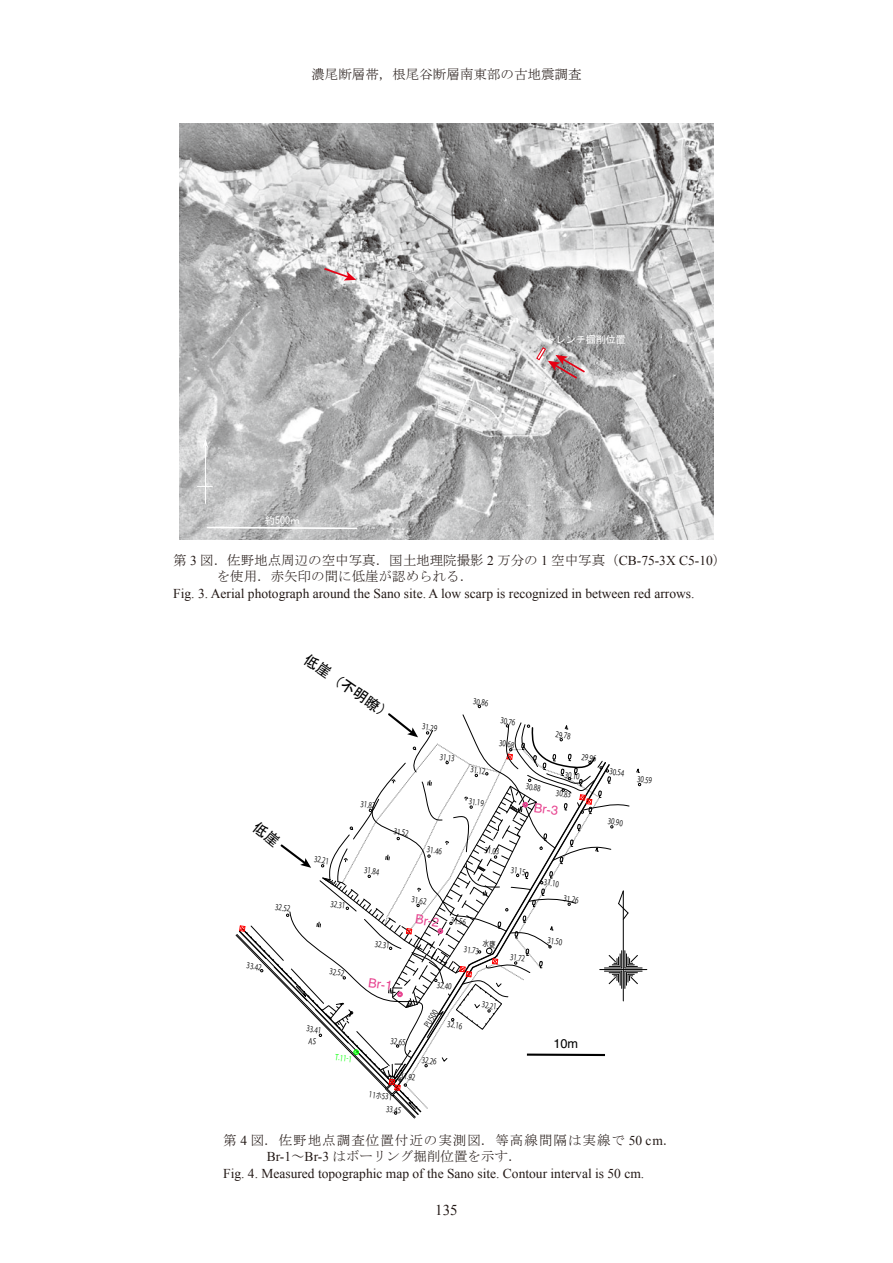
<style>
.page{position:relative;width:893px;height:1263px;background:#fff}
.page>*{position:absolute;margin:0;border:0;box-sizing:border-box;transform-origin:0 0}
.t1{font:15px "Times New Roman";color:#231916}
.t2{font:14.85px "MS Gothic";color:#000}
.t3{font:13.5px "Times New Roman";color:#231916}
.t4{font:13.5px/16.5px "MS Mincho";color:#231916}
.t5{font:13.5px/16.5px "MS Mincho";letter-spacing:.075em;color:#231916}
.t6{font:12.75px "Helvetica";color:#e7428f}
.t7{font:12.75px "Helvetica";color:#000}
.t8{font:10.05px "MS Gothic";color:#fff}
.t9{font:8.1px "Koz Go Pro";color:#000;scale:.77 1}
.t10{font:8.1px "Koz Go Pro";color:#0f0;scale:.77 1}
.s1{font-family:"Times New Roman"}
</style>
<div class="page">
<img style="left:180px;top:123px;width:533px;height:416px">
<svg style="left:322px;top:267px;width:34px;height:13px"></svg>
<svg style="left:536px;top:347px;width:51px;height:33px;background:#baa0a2"></svg>
<svg style="left:205px;top:526px;width:154px;height:4px"></svg>
<hr style="left:205px;top:444px;width:1px;height:60px;background:#fff">
<svg style="left:203px;top:438px;width:5px;height:10px"></svg>
<svg style="left:197px;top:486px;width:16px;height:1px"></svg>
<hr style="left:600px;top:969px;width:47px;height:1px;background:#000">
<svg style="left:235px;top:705px;width:407px;height:414px"></svg>
<h3 class="t4" style="left:311px;top:66px;width:272px">濃尾断層帯，根尾谷断層南東部の古地震調査</h3>
<p class="t8" style="left:265px;top:515px;width:37px">約500ｍ</p>
<p class="t8" style="left:545px;top:334px;width:82px">トレンチ掘削位置</p>
<h3 class="t4" style="left:217px;top:552px;width:511px;text-indent:-43px">第 <span class="s1">3</span> 図．佐野地点周辺の空中写真．国土地理院撮影 <span class="s1">2</span> 万分の <span class="s1">1</span> 空中写真（<span class="s1">CB-75-3X C5-10</span>）を使用．赤矢印の間に低崖が認められる．</h3>
<h3 class="t3" style="left:173px;top:584px;width:523px">Fig. 3. Aerial photograph around the Sano site. A low scarp is recognized in between red arrows.</h3>
<p class="t9" style="left:247px;top:960px;width:21px;rotate:8deg">33.42</p>
<p class="t9" style="left:276px;top:901px;width:21px;rotate:8deg">32.52</p>
<h2 class="t2" style="left:310px;top:651px;width:105px;rotate:35deg">低崖（不明瞭）</h2>
<p class="t9" style="left:423px;top:721px;width:21px;rotate:8deg">31.29</p>
<p class="t9" style="left:440px;top:752px;width:21px;rotate:8deg">31.13</p>
<p class="t9" style="left:474px;top:696px;width:21px;rotate:8deg">30.86</p>
<p class="t9" style="left:471px;top:764px;width:21px;rotate:8deg">31.12</p>
<p class="t9" style="left:361px;top:798px;width:21px;rotate:8deg">31.82</p>
<p class="t9" style="left:470px;top:796px;width:21px;rotate:8deg">31.19</p>
<p class="t9" style="left:395px;top:826px;width:21px;rotate:8deg">31.52</p>
<p class="t9" style="left:501px;top:715px;width:21px;rotate:8deg">30.76</p>
<p class="t9" style="left:500px;top:738px;width:21px;rotate:8deg">30.68</p>
<p class="t9" style="left:315px;top:854px;width:21px;rotate:8deg">32.21</p>
<p class="t9" style="left:428px;top:844px;width:21px;rotate:8deg">31.46</p>
<p class="t9" style="left:485px;top:845px;width:21px;rotate:8deg">31.03</p>
<p class="t9" style="left:556px;top:729px;width:21px;rotate:8deg">29.78</p>
<p class="t9" style="left:582px;top:751px;width:21px;rotate:8deg">29.96</p>
<p class="t9" style="left:527px;top:781px;width:21px;rotate:8deg">30.88</p>
<p class="t9" style="left:565px;top:769px;width:21px;rotate:8deg">30.10</p>
<p class="t9" style="left:557px;top:788px;width:21px;rotate:8deg">30.83</p>
<h3 class="t6" style="left:535px;top:800px;width:25px;rotate:8deg">Br-3</h3>
<p class="t9" style="left:331px;top:898px;width:21px;rotate:8deg">32.31</p>
<p class="t9" style="left:330px;top:966px;width:21px;rotate:8deg">32.52</p>
<p class="t9" style="left:307px;top:1023px;width:21px;rotate:8deg">33.41</p>
<p class="t10" style="left:336px;top:1052px;width:24px;rotate:8deg">T.11-1</p>
<p class="t9" style="left:365px;top:865px;width:21px;rotate:8deg">31.84</p>
<p class="t9" style="left:376px;top:939px;width:21px;rotate:8deg">32.31</p>
<h3 class="t6" style="left:370px;top:975px;width:25px;rotate:8deg">Br-1</h3>
<p class="t9" style="left:412px;top:894px;width:21px;rotate:8deg">31.62</p>
<h3 class="t6" style="left:416px;top:911px;width:25px;rotate:8deg">Br-2</h3>
<p class="t9" style="left:452px;top:915px;width:21px;rotate:8deg">31.56</p>
<p class="t9" style="left:465px;top:944px;width:21px;rotate:8deg">31.73</p>
<p class="t9" style="left:437px;top:979px;width:21px;rotate:8deg">32.40</p>
<p class="t9" style="left:422px;top:1023px;width:25px;rotate:-58deg">PU500</p>
<p class="t9" style="left:448px;top:1019px;width:21px;rotate:8deg">32.16</p>
<p class="t9" style="left:483px;top:999px;width:21px;rotate:8deg">32.21</p>
<p class="t9" style="left:391px;top:1035px;width:21px;rotate:8deg">32.65</p>
<p class="t9" style="left:401px;top:1070px;width:21px;rotate:8deg">31.92</p>
<p class="t9" style="left:387px;top:1103px;width:21px;rotate:8deg">33.45</p>
<p class="t9" style="left:423px;top:1054px;width:21px;rotate:8deg">32.26</p>
<p class="t9" style="left:370px;top:1089px;width:32px;rotate:8deg">11ホ531</p>
<p class="t9" style="left:511px;top:865px;width:21px;rotate:8deg">31.15</p>
<p class="t9" style="left:511px;top:952px;width:21px;rotate:8deg">31.72</p>
<p class="t9" style="left:545px;top:877px;width:21px;rotate:8deg">31.10</p>
<p class="t9" style="left:564px;top:893px;width:21px;rotate:8deg">31.26</p>
<p class="t9" style="left:548px;top:935px;width:21px;rotate:8deg">31.50</p>
<h3 class="t7" style="left:553px;top:1036px;width:26px">10m</h3>
<p class="t9" style="left:610px;top:766px;width:21px;rotate:8deg">30.54</p>
<p class="t9" style="left:609px;top:816px;width:21px;rotate:8deg">30.90</p>
<p class="t9" style="left:638px;top:773px;width:21px;rotate:8deg">30.59</p>
<h3 class="t5" style="left:267px;top:1132px;width:411px;text-indent:-43px">第 <span class="s1">4</span> 図．佐野地点調査位置付近の実測図．等高線間隔は実線で <span class="s1">50 cm</span>．<br><span class="s1">Br-1</span>～<span class="s1">Br-3</span> はボーリング掘削位置を示す．</h3>
<h3 class="t3" style="left:223px;top:1164px;width:423px">Fig. 4. Measured topographic map of the Sano site. Contour interval is 50 cm.</h3>
<h1 class="t1" style="left:435px;top:1200px;width:24px">135</h1>
</div>
